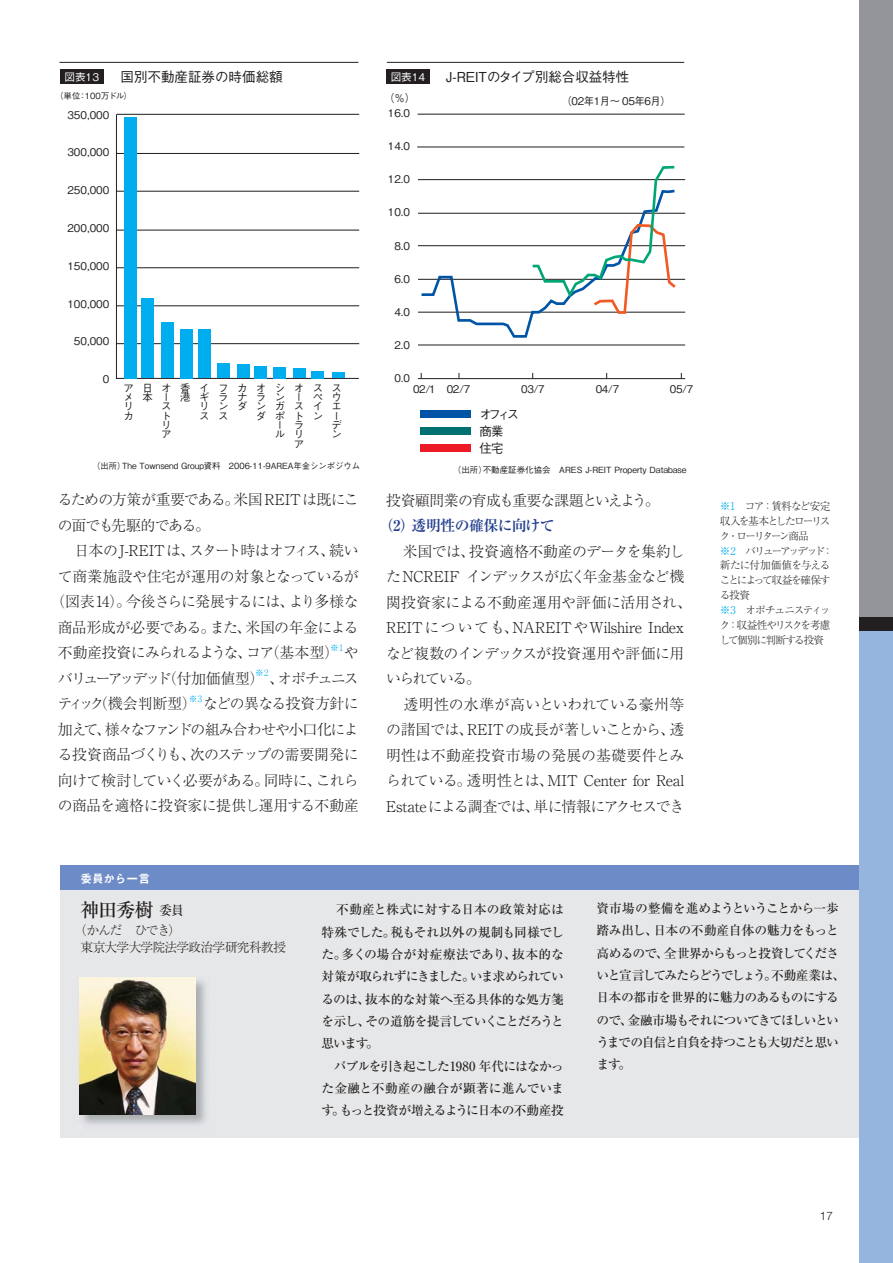
<style>
.page{position:relative;width:893px;height:1263px;background:#fff}
.page>*{position:absolute;margin:0;border:0;box-sizing:border-box;transform-origin:0 0}
.t1{font:19.2px "Ryumin Pro Medium 90 pv RKSJ H";color:#231f20}
.t2{font:14.85px/25.5px "Ryumin Pro Light 90 pv RKSJ H";letter-spacing:-.035em;color:#231f20;text-align:justify}
.t3{font:14.85px "Ryumin Pro Light 90 pv RKSJ H";letter-spacing:-.07em;color:#231f20}
.t4{font:14.85px "Ryumin Pro Light 90 pv RKSJ H";letter-spacing:-.125em;color:#231f20}
.t5{font:14.85px "Ryumin Pro Light 90 pv RKSJ H";letter-spacing:-.065em;color:#231f20}
.t6{font:14.85px "Ryumin Pro Bold 90 pv RKSJ H";letter-spacing:-.045em;color:#25408e}
.t7{font:14.85px "Ryumin Pro Light 90 pv RKSJ H";letter-spacing:-.085em;color:#231f20}
.t8{font:13.8px "Gothic BBB Pro Medium 90 pv RKSJ H";color:#231f20}
.t9{font:12.75px/22.4px "Ryumin Pro Medium 90 pv RKSJ H";letter-spacing:-.04em;color:#231f20}
.t10{font:12.75px/22.4px "Ryumin Pro Medium 90 pv RKSJ H";letter-spacing:-.06em;color:#231f20}
.t11{font:12.75px/17px "Ryumin Pro Light 90 pv RKSJ H";letter-spacing:-.065em;color:#231f20}
.t12{font:12.75px/17px "Gothic BBB Pro Medium 90 pv RKSJ H";letter-spacing:-.26em;color:#231f20}
.t13{font:11.7px "Midashi Go Pro MB31 90 pv RKSJ H";letter-spacing:-.02em;color:#fff}
.t14{font:300 11.7px "Helvetica Neue";color:#231f20}
.t15{font:10.65px/9.3px "Gothic BBB Pro Medium 90 pv RKSJ H";color:#231f20}
.t16{font:10.65px/14.9px "Ryumin Pro Light 90 pv RKSJ H";letter-spacing:-.12em;color:#231f20}
.t17{font:10.65px "Gothic BBB Pro Medium 90 pv RKSJ H";color:#fff}
.t18{font:10.5px "Gothic BBB Pro Medium 90 pv RKSJ H";letter-spacing:-.04em;color:#231f20}
.t19{font:8.7px "Ryumin Pro Light 90 pv RKSJ H";color:#00adef}
.t20{font:8.55px "Gothic BBB Pro Medium 90 pv RKSJ H";color:#231f20}
.s1{font-size:10.65px;color:#fff}
.s2{color:#00adef}
.s3{font-size:12.75px}
</style>
<div class="page">
<div style="left:60px;top:877px;width:833px;height:260px;background:#e6e7e8"></div>
<div style="left:60px;top:865px;width:833px;height:24px;background:#6c8bc7"></div>
<div style="left:859px;top:625px;width:34px;height:638px;background:#95b5df"></div>
<div style="left:859px;top:0;width:34px;height:629px;background:#939598"></div>
<div style="left:859px;top:617px;width:34px;height:13px;background:#231f20"></div>
<svg style="left:116px;top:114px;width:244px;height:265px"></svg>
<div style="left:332px;top:372px;width:13px;height:6px;background:#00adef"></div>
<div style="left:311px;top:371px;width:13px;height:7px;background:#00adef"></div>
<div style="left:293px;top:368px;width:12px;height:10px;background:#00adef"></div>
<div style="left:273px;top:367px;width:12px;height:12px;background:#00adef"></div>
<div style="left:254px;top:366px;width:13px;height:12px;background:#00adef"></div>
<div style="left:237px;top:364px;width:13px;height:14px;background:#00adef"></div>
<div style="left:217px;top:364px;width:13px;height:14px;background:#00adef"></div>
<div style="left:198px;top:330px;width:13px;height:48px;background:#00adef"></div>
<div style="left:180px;top:329px;width:13px;height:49px;background:#00adef"></div>
<div style="left:161px;top:322px;width:13px;height:56px;background:#00adef"></div>
<div style="left:142px;top:299px;width:12px;height:79px;background:#00adef"></div>
<div style="left:124px;top:117px;width:13px;height:261px;background:#00adef"></div>
<hr style="left:417px;top:114px;width:268px;height:1px;background:#231f20">
<hr style="left:417px;top:147px;width:267px;height:1px;background:#231f20">
<hr style="left:418px;top:179px;width:267px;height:1px;background:#231f20">
<hr style="left:418px;top:213px;width:267px;height:1px;background:#231f20">
<hr style="left:418px;top:245px;width:267px;height:1px;background:#231f20">
<hr style="left:418px;top:279px;width:267px;height:1px;background:#231f20">
<hr style="left:418px;top:312px;width:267px;height:1px;background:#231f20">
<hr style="left:418px;top:345px;width:267px;height:1px;background:#231f20">
<hr style="left:418px;top:378px;width:267px;height:1px;background:#231f20">
<svg style="left:419px;top:165px;width:259px;height:173px"></svg>
<div style="left:420px;top:410px;width:51px;height:7px;background:#0054a6"></div>
<div style="left:420px;top:427px;width:51px;height:7px;background:#007070"></div>
<div style="left:420px;top:444px;width:51px;height:8px;background:#ed1c24"></div>
<img style="left:79px;top:977px;width:127px;height:148px">
<img style="left:79px;top:977px;width:116px;height:137px">
<div style="left:60px;top:69px;width:43px;height:15px;background:#231f20"></div>
<hr style="left:59px;top:62px;width:299px;height:1px;background:#231f20">
<hr style="left:387px;top:62px;width:297px;height:1px;background:#231f20">
<div style="left:386px;top:69px;width:44px;height:15px;background:#231f20"></div>
<p class="t17" style="left:64px;top:73px;width:36px">図表13</p>
<p class="t8" style="left:391px;top:71px;width:240px"><span class="s1">図表14</span> 　J-REIT のタイプ別総合収益特性</p>
<p class="t8" style="left:107px;top:71px;width:177px">　国別不動産証券の時価総額</p>
<p class="t15" style="left:67px;top:111px;width:43px">350,000</p>
<p class="t15" style="left:67px;top:149px;width:43px">300,000</p>
<p class="t15" style="left:67px;top:187px;width:43px">250,000</p>
<p class="t15" style="left:67px;top:225px;width:43px">200,000</p>
<p class="t15" style="left:67px;top:262px;width:43px">150,000</p>
<p class="t15" style="left:67px;top:300px;width:43px">100,000</p>
<p class="t15" style="left:74px;top:338px;width:37px">50,000</p>
<p class="t15" style="left:103px;top:376px;width:8px">0</p>
<p class="t15" style="left:123px;top:384px;width:11px">アメリカ</p>
<p class="t15" style="left:142px;top:384px;width:11px">日本</p>
<p class="t15" style="left:161px;top:384px;width:11px">オーストリア</p>
<p class="t15" style="left:180px;top:384px;width:12px">香港</p>
<p class="t15" style="left:199px;top:384px;width:11px">イギリス</p>
<p class="t15" style="left:218px;top:384px;width:11px;text-align:justify">フランス</p>
<p class="t15" style="left:237px;top:384px;width:11px;text-align:justify">カナダ</p>
<p class="t15" style="left:256px;top:384px;width:11px;text-align:justify">オランダ</p>
<p class="t15" style="left:275px;top:384px;width:11px">シンガポール</p>
<p class="t15" style="left:294px;top:384px;width:11px">オーストラリア</p>
<p class="t15" style="left:313px;top:384px;width:11px;text-align:justify">スペイン</p>
<p class="t15" style="left:332px;top:384px;width:12px">スウエーデン</p>
<p class="t20" style="left:92px;top:462px;width:270px">（出所）The Townsend Group資料　2006-11-9AREA年金シンポジウム</p>
<p class="t20" style="left:55px;top:92px;width:78px">（単位：100万ドル）</p>
<p class="t15" style="left:384px;top:92px;width:33px;line-height:14.9px;text-align:center">（％）<br>16.0</p>
<p class="t15" style="left:388px;top:143px;width:24px">14.0</p>
<p class="t15" style="left:388px;top:176px;width:24px">12.0</p>
<p class="t15" style="left:388px;top:209px;width:24px">10.0</p>
<p class="t15" style="left:394px;top:242px;width:17px">8.0</p>
<p class="t15" style="left:394px;top:275px;width:17px">6.0</p>
<p class="t15" style="left:394px;top:309px;width:17px">4.0</p>
<p class="t18" style="left:394px;top:341px;width:17px">2.0</p>
<p class="t18" style="left:394px;top:374px;width:17px">0.0</p>
<p class="t18" style="left:562px;top:97px;width:111px">（02年1月～ 05年6月）</p>
<p class="t18" style="left:413px;top:385px;width:59px">02/1 02/7</p>
<p class="t18" style="left:521px;top:385px;width:25px">03/7</p>
<p class="t18" style="left:596px;top:385px;width:25px">04/7</p>
<p class="t18" style="left:670px;top:385px;width:25px">05/7</p>
<p class="t12" style="left:479px;top:407px;width:41px">オフィス商業<br>住宅</p>
<p class="t20" style="left:453px;top:467px;width:235px">（出所）不動産証券化協会　ARES J-REIT Property Database</p>
<p class="t5" style="left:386px;top:494px;width:275px">投資顧問業の育成も重要な課題といえよう。</p>
<p class="t6" style="left:379px;top:520px;width:177px">（2）透明性の確保に向けて</p>
<p class="t2" style="left:386px;top:540px;width:307px;text-align:left">　米国では、投資適格不動産のデータを集約したNCREIF インデックスが広く年金基金など機関投資家による不動産運用や評価に活用され、<br>REITについても、NAREITやWilshire Indexなど複数のインデックスが投資運用や評価に用いられている。<br>　透明性の水準が高いといわれている豪州等の諸国では、REITの成長が著しいことから、透明性は不動産投資市場の発展の基礎要件とみられている。透明性とは、MIT Center for Real<br>Estateによる調査では、単に情報にアクセスでき</p>
<p class="t2" style="left:58px;top:489px;width:302px">るための方策が重要である。米国 REITは既にこ</p>
<p class="t7" style="left:58px;top:519px;width:154px">の面でも先駆的である。</p>
<p class="t2" style="left:58px;top:540px;width:302px">　日本のJ-REITは、スタート時はオフィス、続い</p>
<p class="t2" style="left:58px;top:565px;width:302px">て商業施設や住宅が運用の対象となっているが</p>
<p class="t3" style="left:50px;top:596px;width:310px">（図表14）。今後さらに発展するには、より多様な</p>
<p class="t2" style="left:58px;top:616px;width:302px">商品形成が必要である。また、米国の年金による</p>
<p class="t2" style="left:58px;top:642px;width:302px">不動産投資にみられるような、コア（基本型）や</p>
<p class="t19" style="left:330px;top:644px;width:15px">※1</p>
<p class="t4" style="left:58px;top:672px;width:302px">バリューアッデッド（付加価値型）、オポチュニス</p>
<p class="t19" style="left:255px;top:670px;width:15px">※2</p>
<p class="t2" style="left:58px;top:693px;width:302px">ティック（機会判断型）などの異なる投資方針に</p>
<p class="t19" style="left:189px;top:695px;width:15px">※3</p>
<p class="t2" style="left:58px;top:718px;width:302px">加えて、様々なファンドの組み合わせや小口化による投資商品づくりも、次のステップの需要開発に向けて検討していく必要がある。同時に、これらの商品を適格に投資家に提供し運用する不動産</p>
<p class="t13" style="left:81px;top:874px;width:71px">委員から一言</p>
<p class="t16" style="left:720px;top:500px;width:115px"><span class="s2">※1</span>　コア：賃料など安定収入を基本としたローリスク・ローリターン商品<br><span class="s2">※2</span>　バリューアッデッド：新たに付加価値を与えることによって収益を確保する投資<br><span class="s2">※3</span>　オポチュニスティック：収益性やリスクを考慮して個別に判断する投資</p>
<p class="t1" style="left:81px;top:903px;width:105px">神田秀樹 <span class="s3">委員</span></p>
<p class="t11" style="left:81px;top:923px;width:207px;text-indent:-6px">（かんだ　ひでき）<br>東京大学大学院法学政治学研究科教授</p>
<p class="t9" style="left:322px;top:900px;width:244px">　不動産と株式に対する日本の政策対応は特殊でした。税もそれ以外の規制も同様でした。多くの場合が対症療法であり、抜本的な対策が取られずにきました。いま求められているのは、抜本的な対策へ至る具体的な処方箋を示し、その道筋を提言していくことだろうと思います。<br>　バブルを引き起こした1980 年代にはなかった金融と不動産の融合が顕著に進んでいます。もっと投資が増えるように日本の不動産投</p>
<p class="t10" style="left:596px;top:899px;width:250px">資市場の整備を進めようということから一歩踏み出し、日本の不動産自体の魅力をもっと高めるので、全世界からもっと投資してくださいと宣言してみたらどうでしょう。不動産業は、日本の都市を世界的に魅力のあるものにするので、金融市場もそれについてきてほしいというまでの自信と自負を持つことも大切だと思います。</p>
<p class="t14" style="left:820px;top:1212px;width:15px">17</p>
</div>
